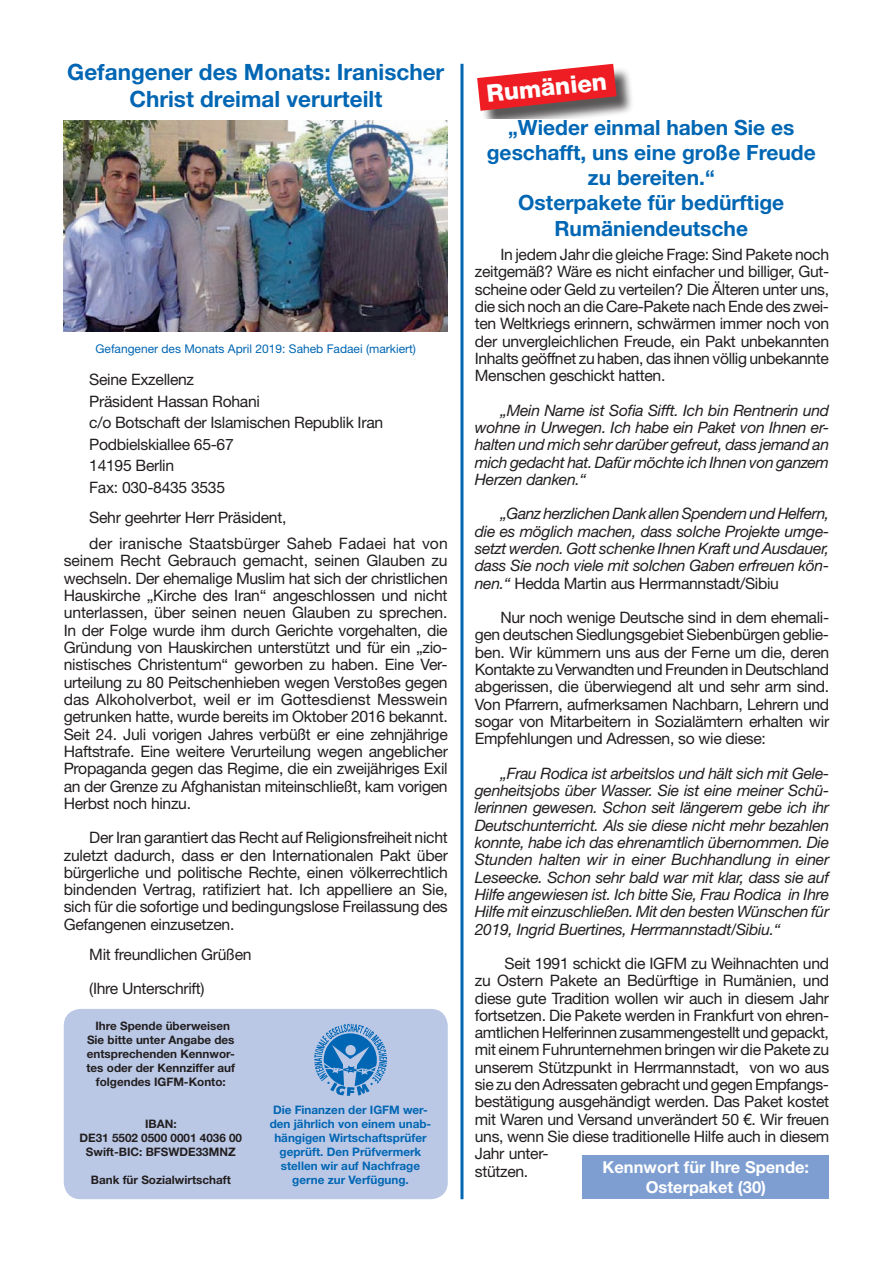
<style>
.page{position:relative;width:893px;height:1263px;background:#fff}
.page>*{position:absolute;margin:0;border:0;box-sizing:border-box;transform-origin:0 0}
.t1{font:800 24px "Helvetica Neue LT Std";color:#fff}
.t2{font:700 22.5px/27px "Helvetica Neue LT Std";color:#0166b3;text-align:center}
.t3{font:700 21px/25.2px "Helvetica Neue LT Std";color:#0166b3;text-align:center}
.t4{font:700 16.5px/19.8px "Helvetica Neue LT Std";color:#fff;text-align:center}
.t5{font:15.75px/17.2px "Helvetica Neue LT Std";letter-spacing:-.02em;color:#231f20;text-align:justify}
.t6{font:italic 15.75px/17.2px "Helvetica Neue LT Std";letter-spacing:-.02em;color:#231f20;text-align:justify}
.t7{font:15.75px/25.8px "Helvetica Neue LT Std";letter-spacing:.005em;color:#231f20}
.t8{font:12px "Helvetica Neue LT Std";color:#0166b3}
.t9{font:700 11.7px/14.1px "Helvetica Neue LT Std";color:#231f20;text-align:center}
.t10{font:700 11.7px/14.1px "Helvetica Neue LT Std";color:#0166b3;text-align:center}
.s1{font-style:normal}
</style>
<div class="page">
<div style="left:583px;top:1156px;width:246px;height:43px;background:#7e9ed2"></div>
<div style="left:479px;top:66px;width:180px;height:70px;background:#231f20;opacity:.75"></div>
<svg style="left:477px;top:64px;width:140px;height:47px;background:#db4c50"></svg>
<div style="left:473px;top:120px;width:356px;height:118px;background:#fff"></div>
<img style="left:64px;top:120px;width:384px;height:211px">
<hr style="left:460px;top:64px;width:3px;height:1135px;background:#0166b3">
<div style="left:64px;top:1009px;width:384px;height:190px;background:#bac8e6;border-radius:17px"></div>
<svg style="left:314px;top:1024px;width:73px;height:72px"></svg>
<h2 class="t2" style="left:67px;top:58px;width:379px">Gefangener des Monats: Iranischer<br>Christ dreimal verurteilt</h2>
<p class="t8" style="left:95px;top:341px;width:322px">Gefangener des Monats April 2019: Saheb Fadaei (markiert)</p>
<p class="t5" style="left:89px;top:368px;width:295px;line-height:21.6px;text-align:left">Seine Exzellenz<br>Präsident Hassan Rohani<br>c/o Botschaft der Islamischen Republik Iran<br>Podbielskiallee 65-67<br>14195 Berlin<br>Fax: 030-8435 3535</p>
<p class="t7" style="left:89px;top:504px;width:360px">Sehr geehrter Herr Präsident,<br>der iranische Staatsbürger Saheb Fadaei hat von</p>
<p class="t5" style="left:64px;top:552px;width:386px">seinem Recht Gebrauch gemacht, seinen Glauben zu wechseln. Der ehemalige Muslim hat sich der christlichen Hauskirche „Kirche des Iran“ angeschlossen und nicht unterlassen, über seinen neuen Glauben zu sprechen.<br>In der Folge wurde ihm durch Gerichte vorgehalten, die Gründung von Hauskirchen unterstützt und für ein „zio&shy;nistisches Christentum“ geworben zu haben. Eine Ver&shy;urteilung zu 80 Peitschenhieben wegen Verstoßes gegen das Alkoholverbot, weil er im Gottesdienst Messwein getrunken hatte, wurde bereits im Oktober 2016 bekannt.<br>Seit 24. Juli vorigen Jahres verbüßt er eine zehnjährige Haftstrafe. Eine weitere Verurteilung wegen angeblicher Propaganda gegen das Regime, die ein zweijähriges Exil an der Grenze zu Afghanistan miteinschließt, kam vorigen Herbst noch hinzu.</p>
<p class="t5" style="left:64px;top:829px;width:386px;text-indent:26px">Der Iran garantiert das Recht auf Religionsfreiheit nicht zuletzt dadurch, dass er den Internationalen Pakt über bürgerliche und politische Rechte, einen völkerrechtlich bindenden Vertrag, ratifiziert hat. Ich appelliere an Sie, sich für die sofortige und bedingungslose Freilassung des Gefangenen einzusetzen.</p>
<p class="t5" style="left:89px;top:937px;width:164px;line-height:34.3px">Mit freundlichen Grüßen (Ihre Unterschrift)</p>
<p class="t9" style="left:86px;top:1018px;width:150px">Ihre Spende überweisen<br>Sie bitte unter Angabe des entsprechenden Kennwor&shy;tes oder der Kennziffer auf folgendes IGFM-Konto:</p>
<p class="t9" style="left:79px;top:1117px;width:164px">IBAN:<br>DE31 5502 0500 0001 4036 00<br>Swift-BIC: BFSWDE33MNZ</p>
<p class="t9" style="left:91px;top:1173px;width:141px">Bank für Sozialwirtschaft</p>
<p class="t10" style="left:270px;top:1103px;width:163px">Die Finanzen der IGFM wer&shy;den jährlich von einem unab&shy;hängigen Wirtschaftsprüfer geprüft. Den Prüfvermerk stellen wir auf Nachfrage gerne zur Verfügung.</p>
<h1 class="t1" style="left:485px;top:79px;width:122px;rotate:-6deg">Rumänien</h1>
<h3 class="t3" style="left:487px;top:114px;width:331px">„Wieder einmal haben Sie es geschafft, uns eine große Freude zu bereiten.“<br>Osterpakete für bedürftige<br>Rumäniendeutsche</h3>
<p class="t5" style="left:475px;top:246px;width:356px;text-indent:26px">In jedem Jahr die gleiche Frage: Sind Pakete noch zeitgemäß? Wäre es nicht einfacher und billiger, Gut&shy;scheine oder Geld zu verteilen? Die Älteren unter uns, die sich noch an die Care-Pakete nach Ende des zwei&shy;ten Weltkriegs erinnern, schwärmen immer noch von der unvergleichlichen Freude, ein Pakt unbekannten Inhalts geöffnet zu haben, das ihnen völlig unbekannte Menschen geschickt hatten.</p>
<p class="t6" style="left:475px;top:401px;width:356px;text-indent:26px">„Mein Name ist Sofia Sifft. Ich bin Rentnerin und wohne in Urwegen. Ich habe ein Paket von Ihnen er&shy;halten und mich sehr darüber gefreut, dass jemand an mich gedacht hat. Dafür möchte ich Ihnen von ganzem Herzen danken.“</p>
<p class="t6" style="left:475px;top:505px;width:356px;text-indent:26px">„Ganz herzlichen Dank allen Spendern und Helfern, die es möglich machen, dass solche Projekte umge&shy;setzt werden. Gott schenke Ihnen Kraft und Ausdauer, dass Sie noch viele mit solchen Gaben erfreuen kön&shy;nen.“ <span class="s1">Hedda Martin aus Herrmannstadt/Sibiu</span></p>
<p class="t5" style="left:475px;top:608px;width:356px;text-indent:26px">Nur noch wenige Deutsche sind in dem ehemali&shy;gen deutschen Siedlungsgebiet Siebenbürgen geblie&shy;ben. Wir kümmern uns aus der Ferne um die, deren Kontakte zu Verwandten und Freunden in Deutschland abgerissen, die überwiegend alt und sehr arm sind.<br>Von Pfarrern, aufmerksamen Nachbarn, Lehrern und sogar von Mitarbeitern in Sozialämtern erhalten wir Empfehlungen und Adressen, so wie diese:</p>
<p class="t6" style="left:475px;top:764px;width:356px;text-indent:26px">„Frau Rodica ist arbeitslos und hält sich mit Gele&shy;genheitsjobs über Wasser. Sie ist eine meiner Schü&shy;lerinnen gewesen. Schon seit längerem gebe ich ihr Deutschunterricht. Als sie diese nicht mehr bezahlen konnte, habe ich das ehrenamtlich übernommen. Die Stunden halten wir in einer Buchhandlung in einer Leseecke. Schon sehr bald war mit klar, dass sie auf Hilfe angewiesen ist. Ich bitte Sie, Frau Rodica in Ihre Hilfe mit einzuschließen. Mit den besten Wünschen für 2019, Ingrid Buertines, Herrmannstadt/Sibiu.“</p>
<p class="t5" style="left:475px;top:954px;width:356px;text-align:left;text-indent:30px">Seit 1991 schickt die IGFM zu Weihnachten und zu Ostern Pakete an Bedürftige in Rumänien, und diese gute Tradition wollen wir auch in diesem Jahr fortsetzen. Die Pakete werden in Frankfurt von ehren&shy;amtlichen Helferinnen zusammengestellt und gepackt, mit einem Fuhrunternehmen bringen wir die Pakete zu unserem Stützpunkt in Herrmannstadt, von wo aus sie zu den Adressaten gebracht und gegen Empfangs&shy;bestätigung ausgehändigt werden. Das Paket kostet mit Waren und Versand unverändert 50 €. Wir freuen uns, wenn Sie diese traditionelle Hilfe auch in diesem Jahr unter-<br>stützen.</p>
<p class="t4" style="left:603px;top:1157px;width:208px">Kennwort für Ihre Spende:<br>Osterpaket (30)</p>
</div>
